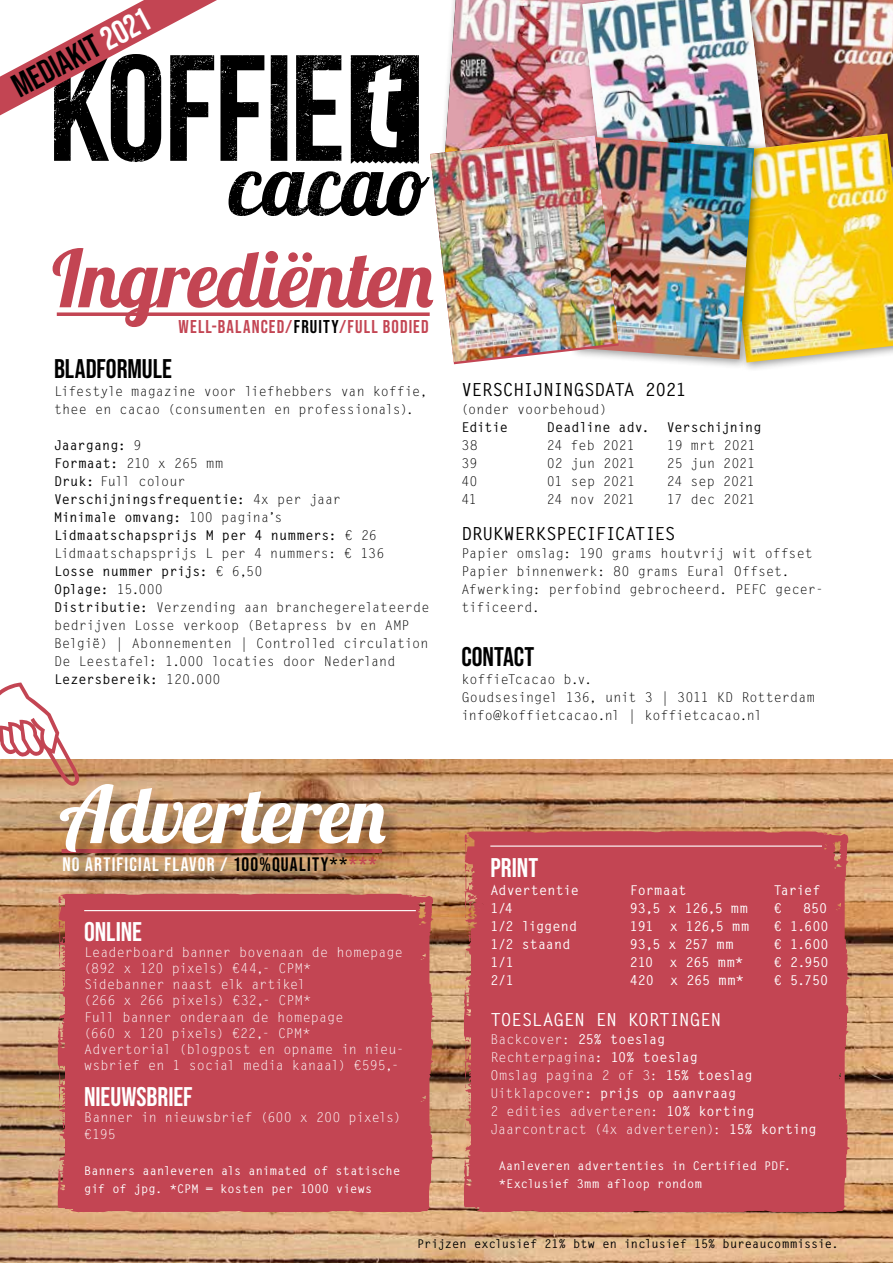
<style>
.page{position:relative;width:893px;height:1263px;background:#fff}
.page>*{position:absolute;margin:0;border:0;box-sizing:border-box;transform-origin:0 0}
.t1{font:79.05px "Lobster 1.4";letter-spacing:-.01em;color:#c34553}
.t2{font:78.9px "Lobster 1.4";letter-spacing:-.01em;color:#fff}
.t3{font:33px "Bebas Neue";color:#000}
.t4{font:27px "Bebas Neue";color:#fff}
.t5{font:27px "Bebas Neue";color:#000}
.t6{font:19.5px "Bebas Neue";letter-spacing:.065em;color:#fff}
.t7{font:18.6px "Bebas Neue";letter-spacing:.065em;color:#c34553}
.t8{font:700 18px "Letter Gothic Std";letter-spacing:-.03em;color:#000}
.t9{font:700 18px "Letter Gothic Std";letter-spacing:-.02em;color:#fff}
.t10{font:13.5px/18px "Letter Gothic Std";letter-spacing:-.005em;color:#000}
.t11{font:13.5px/16.2px "Letter Gothic Std";letter-spacing:-.005em;color:#fff}
.t12{font:700 13.5px "Letter Gothic Std";letter-spacing:-.005em;color:#fff}
.t13{font:700 13.5px "Letter Gothic Std";letter-spacing:-.01em;color:#000}
.t14{font:13.5px "Letter Gothic Std";letter-spacing:.015em;color:#000}
.t15{font:700 12px/18px "Letter Gothic Std";letter-spacing:.005em;color:#fff}
.t16{font:700 12px "Letter Gothic Std";color:#000}
.s1{color:#fff}
.s2{color:#000}
.s3{font-weight:700}
.s4{color:#c34553}
</style>
<div class="page">
<img style="left:0;top:759px;width:893px;height:504px">
<div style="left:66px;top:859px;width:328px;height:30px;background:#000;opacity:.43"></div>
<hr style="left:62px;top:849px;width:320px;height:4px;background:#c34553">
<div style="left:63px;top:786px;width:340px;height:84px;background:#000;opacity:.26"></div>
<svg style="left:57px;top:894px;width:112px;height:318px;background:#c16a5f"></svg>
<div style="left:66px;top:899px;width:350px;height:310px;background:#c34553"></div>
<svg style="left:169px;top:894px;width:266px;height:318px"></svg>
<hr style="left:84px;top:910px;width:332px;height:1px;background:#fff">
<svg style="left:464px;top:831px;width:120px;height:381px;background:#c34c54"></svg>
<div style="left:472px;top:929px;width:367px;height:226px;background:#c34553"></div>
<svg style="left:584px;top:831px;width:266px;height:381px"></svg>
<hr style="left:490px;top:845px;width:332px;height:2px;background:#fff">
<div style="left:717px;top:128px;width:176px;height:244px;background:#000;opacity:.4"></div>
<div style="left:568px;top:131px;width:196px;height:238px;background:#000;opacity:.4"></div>
<img style="left:0;top:0;width:893px;height:364px">
<img style="left:430px;top:135px;width:188px;height:227px">
<svg style="left:0;top:759px;width:89px;height:48px;background:#c79a6f"></svg>
<h3 class="t3" style="left:6px;top:72px;width:153px;rotate:-28deg">MEDIAKIT <span class="s1">2021</span></h3>
<h1 class="t1" style="left:52px;top:228px;width:383px">Ingrediënten</h1>
<h3 class="t7" style="left:179px;top:316px;width:252px">WELL-BALANCED/<span class="s2">FRUITY</span>/FULL BODIED</h3>
<h3 class="t5" style="left:54px;top:353px;width:119px">BLADFORMULE</h3>
<p class="t10" style="left:54px;top:383px;width:375px">Lifestyle magazine voor liefhebbers van koffie, thee en cacao (consumenten en professionals).</p>
<p class="t10" style="left:54px;top:437px;width:377px"><span class="s3">Jaargang:</span> 9<br><span class="s3">Formaat:</span> 210 x 265 mm<br><span class="s3">Druk:</span> Full colour<br><span class="s3">Verschijningsfrequentie:</span> 4x per jaar<br><span class="s3">Minimale omvang:</span> 100 pagina’s<br><span class="s3">Lidmaatschapsprijs M per 4 nummers:</span> € 26<br>Lidmaatschapsprijs L per 4 nummers: € 136<br><span class="s3">Losse nummer prijs:</span> € 6,50<br><span class="s3">Oplage:</span> 15.000<br><span class="s3">Distributie:</span> Verzending aan branchegerelateerde bedrijven Losse verkoop (Betapress bv en AMP<br>België) | Abonnementen | Controlled circulation<br>De Leestafel: 1.000 locaties door Nederland<br><span class="s3">Lezersbereik:</span> 120.000</p>
<h2 class="t2" style="left:59px;top:764px;width:328px">Adverteren</h2>
<h3 class="t6" style="left:62px;top:853px;width:316px">NO ARTIFICIAL FLAVOR / <span class="s2">100%QUALITY**</span><span class="s4">***</span></h3>
<h3 class="t4" style="left:84px;top:916px;width:59px">ONLINE</h3>
<p class="t11" style="left:84px;top:944px;width:321px">Leaderboard banner bovenaan de homepage (892 x 120 pixels) €44,- CPM*<br>Sidebanner naast elk artikel<br>(266 x 266 pixels) €32,- CPM*<br>Full banner onderaan de homepage<br>(660 x 120 pixels) €22,- CPM*<br>Advertorial (blogpost en opname in nieu&shy;wsbrief en 1 social media kanaal) €595,-</p>
<h3 class="t4" style="left:84px;top:1081px;width:110px">NIEUWSBRIEF</h3>
<p class="t11" style="left:84px;top:1110px;width:318px">Banner in nieuwsbrief (600 x 200 pixels) €195</p>
<p class="t15" style="left:84px;top:1161px;width:317px">Banners aanleveren als animated of statische gif of jpg. *CPM = kosten per 1000 views</p>
<h3 class="t8" style="left:461px;top:378px;width:227px">VERSCHIJNINGSDATA 2021</h3>
<p class="t14" style="left:461px;top:401px;width:147px">(onder voorbehoud)</p>
<p class="t13" style="left:461px;top:419px;width:48px">Editie</p>
<p class="t13" style="left:547px;top:419px;width:104px">Deadline adv.</p>
<p class="t13" style="left:667px;top:419px;width:96px">Verschijning</p>
<p class="t10" style="left:461px;top:437px;width:18px">38</p>
<p class="t10" style="left:547px;top:437px;width:89px">24 feb 2021</p>
<p class="t10" style="left:667px;top:437px;width:90px">19 mrt 2021</p>
<p class="t10" style="left:461px;top:455px;width:18px">39</p>
<p class="t10" style="left:547px;top:455px;width:90px">02 jun 2021</p>
<p class="t10" style="left:667px;top:455px;width:90px">25 jun 2021</p>
<p class="t10" style="left:461px;top:473px;width:18px">40</p>
<p class="t10" style="left:547px;top:473px;width:90px">01 sep 2021</p>
<p class="t10" style="left:667px;top:473px;width:90px">24 sep 2021</p>
<p class="t10" style="left:461px;top:491px;width:17px">41</p>
<p class="t10" style="left:547px;top:491px;width:90px">24 nov 2021</p>
<p class="t10" style="left:667px;top:491px;width:90px">17 dec 2021</p>
<h3 class="t8" style="left:461px;top:522px;width:216px">DRUKWERKSPECIFICATIES</h3>
<p class="t10" style="left:461px;top:545px;width:364px">Papier omslag: 190 grams houtvrij wit offset Papier binnenwerk: 80 grams Eural Offset.<br>Afwerking: perfobind gebrocheerd. PEFC gecer&shy;tificeerd.</p>
<h3 class="t5" style="left:461px;top:641px;width:75px">CONTACT</h3>
<p class="t10" style="left:461px;top:671px;width:355px">koffieTcacao b.v.<br>Goudsesingel 136, unit 3 | 3011 KD Rotterdam info@koffietcacao.nl | koffietcacao.nl</p>
<h3 class="t4" style="left:490px;top:852px;width:49px">PRINT</h3>
<p class="t12" style="left:490px;top:882px;width:90px">Advertentie</p>
<p class="t12" style="left:630px;top:882px;width:58px">Formaat</p>
<p class="t12" style="left:774px;top:882px;width:48px">Tarief</p>
<p class="t12" style="left:490px;top:900px;width:24px">1/4</p>
<p class="t12" style="left:630px;top:900px;width:120px">93,5 x 126,5 mm</p>
<p class="t12" style="left:774px;top:900px;width:10px">€</p>
<p class="t12" style="left:803px;top:900px;width:26px">850</p>
<p class="t12" style="left:490px;top:918px;width:88px">1/2 liggend</p>
<p class="t12" style="left:630px;top:918px;width:121px">191 x 126,5 mm</p>
<p class="t12" style="left:774px;top:918px;width:56px">€ 1.600</p>
<p class="t12" style="left:490px;top:936px;width:82px">1/2 staand</p>
<p class="t12" style="left:630px;top:936px;width:105px">93,5 x 257 mm</p>
<p class="t12" style="left:774px;top:936px;width:56px">€ 1.600</p>
<p class="t12" style="left:490px;top:954px;width:25px">1/1</p>
<p class="t12" style="left:630px;top:954px;width:115px">210 x 265 mm*</p>
<p class="t12" style="left:774px;top:954px;width:56px">€ 2.950</p>
<p class="t12" style="left:490px;top:972px;width:25px">2/1</p>
<p class="t12" style="left:630px;top:972px;width:116px">420 x 265 mm*</p>
<p class="t12" style="left:774px;top:972px;width:56px">€ 5.750</p>
<h3 class="t9" style="left:490px;top:1008px;width:233px">TOESLAGEN EN KORTINGEN</h3>
<p class="t11" style="left:490px;top:1031px;width:328px;line-height:18px">Backcover: <span class="s3">25% toeslag<br></span>Rechterpagina<span class="s3">: 10% toeslag<br></span>Omslag pagina 2 of 3: <span class="s3">15% toeslag<br></span>Uitklapcover<span class="s3">: prijs op aanvraag<br></span>2 edities adverteren: <span class="s3">10% korting<br></span>Jaarcontract (4x adverteren): <span class="s3">15% korting</span></p>
<p class="t15" style="left:499px;top:1157px;width:293px">Aanleveren advertenties in Certified PDF. *Exclusief 3mm afloop rondom</p>
<p class="t16" style="left:417px;top:1236px;width:423px">Prijzen exclusief 21% btw en inclusief 15% bureaucommissie.</p>
</div>
